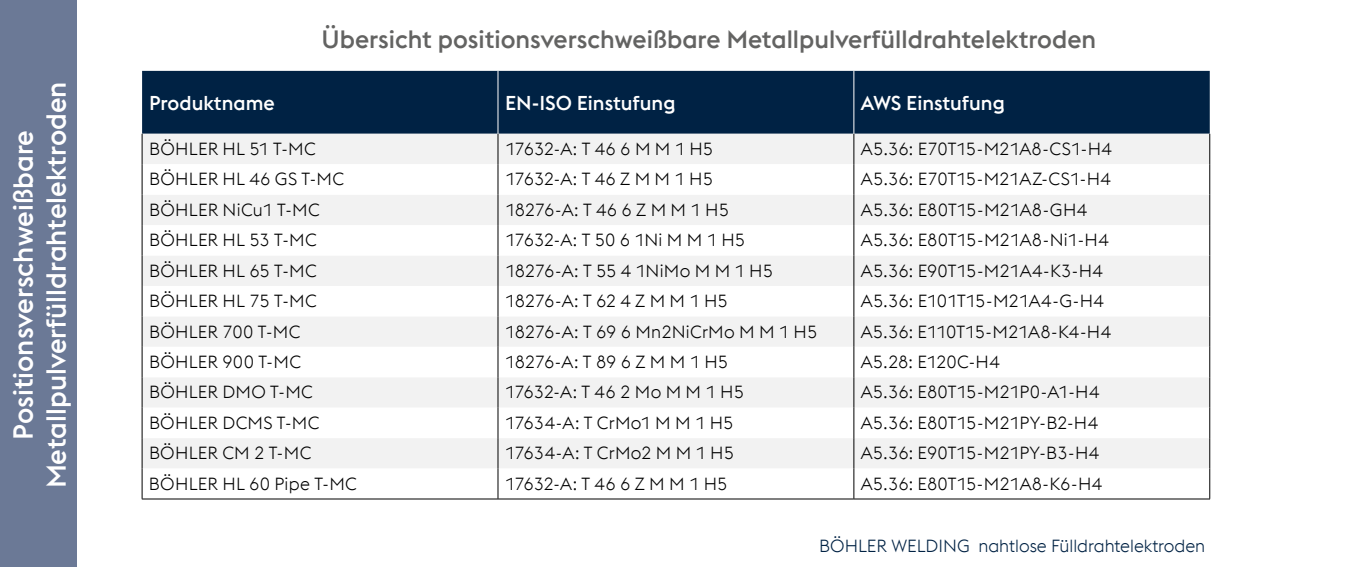
<style>
.page{position:relative;width:1347px;height:567px;background:#fff}
.page>*{position:absolute;margin:0;border:0;box-sizing:border-box;transform-origin:0 0}
.t1{font:500 27.5px/33px "voestalpine";color:#fff;text-align:center}
.t2{font:500 25px "voestalpine";color:#636362}
.t3{font:500 20px "voestalpine";color:#fff}
.t4{font:300 17.5px "voestalpine";color:#000}
.t5{font:300 17.5px "voestalpine";letter-spacing:.02em;color:#000}
.t6{font:300 17.5px "voestalpine";letter-spacing:-.02em;color:#000}
.t7{font:300 17.5px "voestalpine";color:#024}
</style>
<div class="page">
<div style="left:0;top:0;width:76px;height:567px;background:#6b7996"></div>
<div style="left:142px;top:71px;width:1067px;height:63px;background:#024"></div>
<div style="left:143px;top:134px;width:1066px;height:30px;background:#f2f2f2"></div>
<svg style="left:143px;top:164px;width:1066px;height:335px"></svg>
<hr style="left:142px;top:134px;width:1px;height:30px;background:#000">
<hr style="left:142px;top:164px;width:1px;height:31px;background:#000">
<hr style="left:142px;top:195px;width:1px;height:30px;background:#000">
<hr style="left:142px;top:225px;width:1px;height:30px;background:#000">
<hr style="left:142px;top:255px;width:1px;height:31px;background:#000">
<hr style="left:142px;top:286px;width:1px;height:30px;background:#000">
<hr style="left:142px;top:316px;width:1px;height:31px;background:#000">
<hr style="left:142px;top:347px;width:1px;height:30px;background:#000">
<hr style="left:142px;top:377px;width:1px;height:31px;background:#000">
<hr style="left:142px;top:408px;width:1px;height:30px;background:#000">
<hr style="left:142px;top:438px;width:1px;height:31px;background:#000">
<hr style="left:142px;top:469px;width:1px;height:30px;background:#000">
<hr style="left:142px;top:499px;width:356px;height:1px;background:#000">
<hr style="left:497px;top:134px;width:1px;height:30px;background:#000">
<hr style="left:497px;top:164px;width:1px;height:31px;background:#000">
<hr style="left:497px;top:195px;width:1px;height:30px;background:#000">
<hr style="left:497px;top:225px;width:1px;height:30px;background:#000">
<hr style="left:497px;top:255px;width:1px;height:31px;background:#000">
<hr style="left:497px;top:286px;width:1px;height:30px;background:#000">
<hr style="left:497px;top:316px;width:1px;height:31px;background:#000">
<hr style="left:497px;top:347px;width:1px;height:30px;background:#000">
<hr style="left:497px;top:377px;width:1px;height:31px;background:#000">
<hr style="left:497px;top:408px;width:1px;height:30px;background:#000">
<hr style="left:497px;top:438px;width:1px;height:31px;background:#000">
<hr style="left:497px;top:469px;width:1px;height:30px;background:#000">
<hr style="left:498px;top:499px;width:356px;height:1px;background:#000">
<hr style="left:853px;top:134px;width:1px;height:30px;background:#000">
<hr style="left:1209px;top:134px;width:1px;height:30px;background:#000">
<hr style="left:853px;top:164px;width:1px;height:31px;background:#000">
<hr style="left:1209px;top:164px;width:1px;height:31px;background:#000">
<hr style="left:853px;top:195px;width:1px;height:30px;background:#000">
<hr style="left:1209px;top:195px;width:1px;height:30px;background:#000">
<hr style="left:853px;top:225px;width:1px;height:30px;background:#000">
<hr style="left:1209px;top:225px;width:1px;height:30px;background:#000">
<hr style="left:853px;top:255px;width:1px;height:31px;background:#000">
<hr style="left:1209px;top:255px;width:1px;height:31px;background:#000">
<hr style="left:853px;top:286px;width:1px;height:30px;background:#000">
<hr style="left:1209px;top:286px;width:1px;height:30px;background:#000">
<hr style="left:853px;top:316px;width:1px;height:31px;background:#000">
<hr style="left:1209px;top:316px;width:1px;height:31px;background:#000">
<hr style="left:853px;top:347px;width:1px;height:30px;background:#000">
<hr style="left:1209px;top:347px;width:1px;height:30px;background:#000">
<hr style="left:853px;top:377px;width:1px;height:31px;background:#000">
<hr style="left:1209px;top:377px;width:1px;height:31px;background:#000">
<hr style="left:853px;top:408px;width:1px;height:30px;background:#000">
<hr style="left:1209px;top:408px;width:1px;height:30px;background:#000">
<hr style="left:853px;top:438px;width:1px;height:31px;background:#000">
<hr style="left:1209px;top:438px;width:1px;height:31px;background:#000">
<hr style="left:853px;top:469px;width:1px;height:30px;background:#000">
<hr style="left:1209px;top:469px;width:1px;height:30px;background:#000">
<hr style="left:854px;top:499px;width:356px;height:1px;background:#000">
<hr style="left:497px;top:71px;width:1px;height:63px;background:#fff">
<hr style="left:853px;top:71px;width:1px;height:63px;background:#fff">
<h1 class="t1" style="left:6px;top:488px;width:408px;rotate:-90deg">Positionsverschweißbare<br>Metallpulverfülldrahtelektroden</h1>
<h2 class="t2" style="left:322px;top:24px;width:776px">Übersicht positionsverschweißbare Metallpulverfülldrahtelektroden</h2>
<p class="t3" style="left:149px;top:91px;width:127px">Produktname</p>
<p class="t3" style="left:505px;top:91px;width:172px">EN-ISO Einstufung</p>
<p class="t3" style="left:861px;top:91px;width:145px">AWS Einstufung</p>
<p class="t4" style="left:149px;top:139px;width:168px">BÖHLER HL 51 T-MC</p>
<p class="t4" style="left:505px;top:139px;width:210px">17632-A: T 46 6 M M 1 H5</p>
<p class="t4" style="left:861px;top:139px;width:252px">A5.36: E70T15-M21A8-CS1-H4</p>
<p class="t5" style="left:149px;top:169px;width:196px">BÖHLER HL 46 GS T-MC</p>
<p class="t4" style="left:505px;top:169px;width:209px">17632-A: T 46 Z M M 1 H5</p>
<p class="t4" style="left:861px;top:169px;width:251px">A5.36: E70T15-M21AZ-CS1-H4</p>
<p class="t4" style="left:149px;top:200px;width:172px">BÖHLER NiCu1 T-MC</p>
<p class="t6" style="left:505px;top:200px;width:225px">18276-A: T 46 6 Z M M 1 H5</p>
<p class="t4" style="left:861px;top:200px;width:228px">A5.36: E80T15-M21A8-GH4</p>
<p class="t4" style="left:149px;top:230px;width:169px">BÖHLER HL 53 T-MC</p>
<p class="t4" style="left:505px;top:230px;width:242px">17632-A: T 50 6 1Ni M M 1 H5</p>
<p class="t4" style="left:861px;top:230px;width:249px">A5.36: E80T15-M21A8-Ni1-H4</p>
<p class="t4" style="left:149px;top:260px;width:169px">BÖHLER HL 65 T-MC</p>
<p class="t4" style="left:505px;top:260px;width:269px">18276-A: T 55 4 1NiMo M M 1 H5</p>
<p class="t4" style="left:861px;top:260px;width:243px">A5.36: E90T15-M21A4-K3-H4</p>
<p class="t4" style="left:149px;top:291px;width:169px">BÖHLER HL 75 T-MC</p>
<p class="t6" style="left:505px;top:291px;width:224px">18276-A: T 62 4 Z M M 1 H5</p>
<p class="t4" style="left:861px;top:291px;width:244px">A5.36: E101T15-M21A4-G-H4</p>
<p class="t5" style="left:149px;top:321px;width:153px">BÖHLER 700 T-MC</p>
<p class="t4" style="left:505px;top:321px;width:314px">18276-A: T 69 6 Mn2NiCrMo M M 1 H5</p>
<p class="t4" style="left:861px;top:321px;width:252px">A5.36: E110T15-M21A8-K4-H4</p>
<p class="t5" style="left:149px;top:352px;width:153px">BÖHLER 900 T-MC</p>
<p class="t6" style="left:505px;top:352px;width:225px">18276-A: T 89 6 Z M M 1 H5</p>
<p class="t4" style="left:860px;top:352px;width:140px">A5.28: E120C-H4</p>
<p class="t5" style="left:149px;top:382px;width:165px">BÖHLER DMO T-MC</p>
<p class="t4" style="left:505px;top:382px;width:240px">17632-A: T 46 2 Mo M M 1 H5</p>
<p class="t4" style="left:860px;top:382px;width:240px">A5.36: E80T15-M21P0-A1-H4</p>
<p class="t4" style="left:149px;top:413px;width:172px">BÖHLER DCMS T-MC</p>
<p class="t4" style="left:505px;top:413px;width:230px">17634-A: T CrMo1 M M 1 H5</p>
<p class="t4" style="left:860px;top:413px;width:239px">A5.36: E80T15-M21PY-B2-H4</p>
<p class="t4" style="left:149px;top:443px;width:164px">BÖHLER CM 2 T-MC</p>
<p class="t4" style="left:505px;top:443px;width:231px">17634-A: T CrMo2 M M 1 H5</p>
<p class="t4" style="left:860px;top:443px;width:240px">A5.36: E90T15-M21PY-B3-H4</p>
<p class="t4" style="left:149px;top:473px;width:209px">BÖHLER HL 60 Pipe T-MC</p>
<p class="t4" style="left:505px;top:473px;width:224px">17632-A: T 46 6 Z M M 1 H5</p>
<p class="t4" style="left:860px;top:473px;width:243px">A5.36: E80T15-M21A8-K6-H4</p>
<p class="t7" style="left:819px;top:535px;width:387px">BÖHLER WELDING nahtlose Fülldrahtelektroden</p>
</div>
